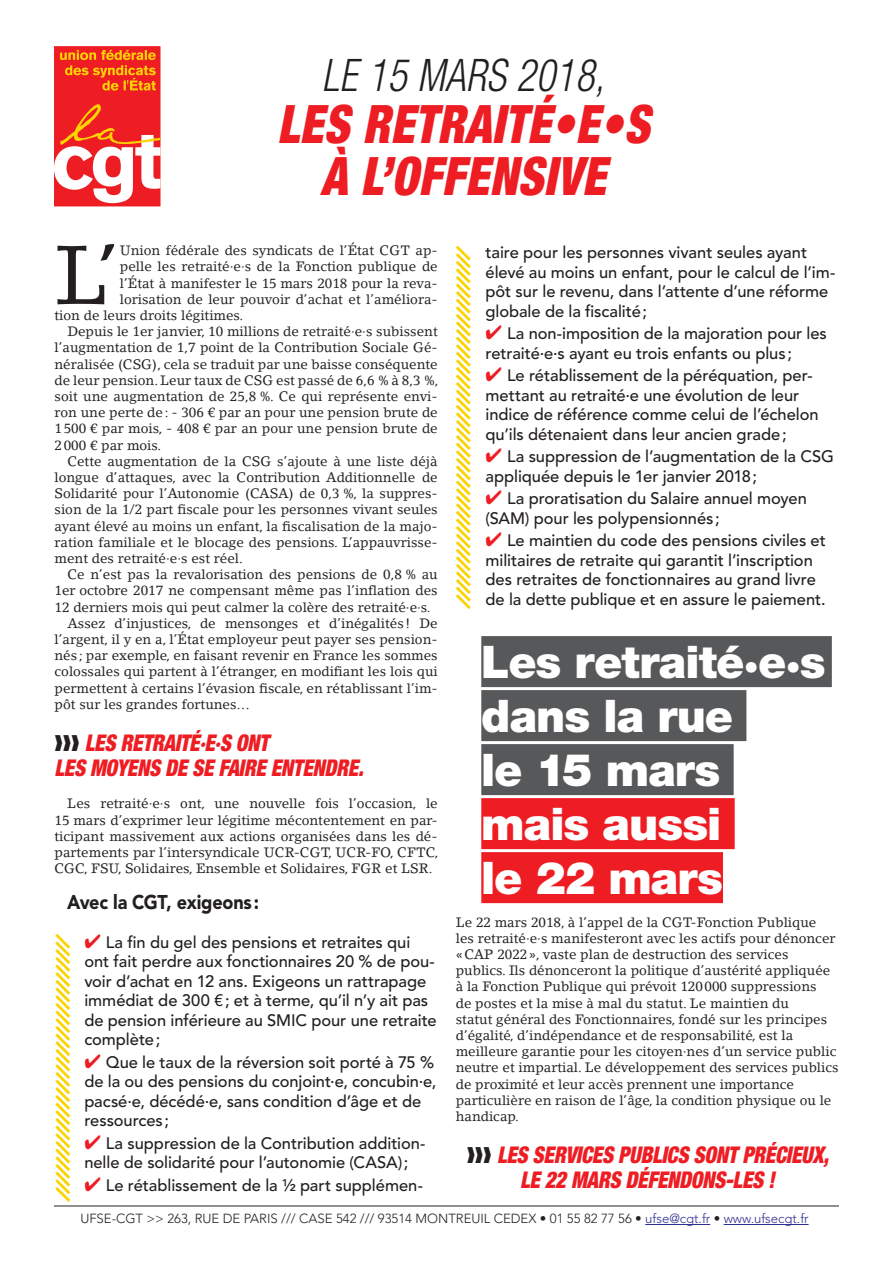
<style>
.page{position:relative;width:893px;height:1263px;background:#fff}
.page>*{position:absolute;margin:0;border:0;box-sizing:border-box;transform-origin:0 0}
.t1{font:82.2px "Lino Letter Std";color:#231f20}
.t2{font:italic 900 condensed 53.1px/51.9px "Helvetica Neue LT Std";letter-spacing:.01em;color:#ee1d23;text-align:center;scale:.9 1}
.t3{font:900 45px/54px "Helvetica Neue LT Std";letter-spacing:-.02em;color:#fff}
.t4{font:italic 300 condensed 44.85px "Helvetica Neue LT Std";letter-spacing:.01em;color:#231f20;scale:.9 1}
.t5{font:italic 900 condensed 23.1px/25.5px "Helvetica Neue LT Std";letter-spacing:-.01em;color:#ee1d23;scale:.9 1}
.t6{font:900 19.8px "Avenir LT Std";letter-spacing:-.01em;color:#231f20;scale:.91 1}
.t7{font:500 16.5px/19.5px "Avenir LT Std";letter-spacing:-.005em;color:#231f20}
.t8{font:13.5px/16.2px "Lino Letter Std";color:#231f20;text-align:justify}
.t9{font:300 13.2px "Avenir LT Std";color:#231f20}
.s1{color:#231f20}
.s2{color:#ee1d23}
.s3{color:#2e3092}
</style>
<div class="page">
<hr style="left:645px;top:1224px;width:65px;height:1px;background:#2e3092">
<hr style="left:724px;top:1224px;width:85px;height:1px;background:#2e3092">
<hr style="left:54px;top:1206px;width:785px;height:1px;background:#231f20">
<div style="left:481px;top:636px;width:351px;height:51px;background:#57585a"></div>
<div style="left:481px;top:690px;width:265px;height:51px;background:#57585a"></div>
<div style="left:481px;top:744px;width:253px;height:51px;background:#57585a"></div>
<div style="left:481px;top:798px;width:254px;height:51px;background:#ee1d23"></div>
<div style="left:481px;top:852px;width:242px;height:51px;background:#ee1d23"></div>
<svg style="left:54px;top:46px;width:107px;height:160px"></svg>
<svg style="left:55px;top:933px;width:16px;height:269px"></svg>
<svg style="left:455px;top:245px;width:16px;height:364px"></svg>
<h3 class="t4" style="left:322px;top:50px;width:316px">LE 15 MARS 2018,</h3>
<h2 class="t2" style="left:277px;top:98px;width:415px">LES RETRAITÉ•E•S<br>À L’OFFENSIVE</h2>
<h1 class="t1" style="left:55px;top:225px;width:67px">L’</h1>
<p class="t8" style="left:120px;top:242px;width:319px">Union fédérale des syndicats de l’État CGT ap-</p>
<p class="t8" style="left:120px;top:259px;width:319px">pelle les retraité·e·s de la Fonction publique de</p>
<p class="t8" style="left:120px;top:275px;width:319px">l’État à manifester le 15 mars 2018 pour la reva-</p>
<p class="t8" style="left:120px;top:291px;width:319px">lorisation de leur pouvoir d’achat et l’améliora-</p>
<p class="t8" style="left:55px;top:307px;width:190px">tion de leurs droits légitimes.</p>
<p class="t8" style="left:67px;top:323px;width:372px">Depuis le 1er janvier, 10 millions de retraité·e·s subissent</p>
<p class="t8" style="left:55px;top:340px;width:385px">l’augmentation de 1,7 point de la Contribution Sociale Gé-</p>
<p class="t8" style="left:55px;top:356px;width:385px">néralisée (CSG), cela se traduit par une baisse conséquente</p>
<p class="t8" style="left:55px;top:372px;width:385px">de leur pension. Leur taux de CSG est passé de 6,6 % à 8,3 %,</p>
<p class="t8" style="left:55px;top:388px;width:385px">soit une augmentation de 25,8 %. Ce qui représente envi-</p>
<p class="t8" style="left:55px;top:404px;width:385px">ron une perte de: - 306 € par an pour une pension brute de</p>
<p class="t8" style="left:55px;top:421px;width:385px">1500 € par mois, - 408 € par an pour une pension brute de</p>
<p class="t8" style="left:55px;top:437px;width:108px">2000 € par mois.</p>
<p class="t8" style="left:67px;top:453px;width:372px">Cette augmentation de la CSG s’ajoute à une liste déjà</p>
<p class="t8" style="left:55px;top:469px;width:385px">longue d’attaques, avec la Contribution Additionnelle de</p>
<p class="t8" style="left:55px;top:485px;width:385px">Solidarité pour l’Autonomie (CASA) de 0,3 %, la suppres-</p>
<p class="t8" style="left:55px;top:502px;width:385px">sion de la 1/2 part fiscale pour les personnes vivant seules</p>
<p class="t8" style="left:55px;top:518px;width:385px">ayant élevé au moins un enfant, la fiscalisation de la majo-</p>
<p class="t8" style="left:55px;top:534px;width:385px">ration familiale et le blocage des pensions. L’appauvrisse-</p>
<p class="t8" style="left:55px;top:550px;width:190px">ment des retraité·e·s est réel.</p>
<p class="t8" style="left:67px;top:566px;width:372px">Ce n’est pas la revalorisation des pensions de 0,8 % au</p>
<p class="t8" style="left:55px;top:583px;width:385px">1er octobre 2017 ne compensant même pas l’inflation des</p>
<p class="t8" style="left:55px;top:599px;width:378px">12 derniers mois qui peut calmer la colère des retraité·e·s.</p>
<p class="t8" style="left:67px;top:615px;width:372px">Assez d’injustices, de mensonges et d’inégalités ! De</p>
<p class="t8" style="left:55px;top:631px;width:385px">l’argent, il y en a, l’État employeur peut payer ses pension-</p>
<p class="t8" style="left:55px;top:647px;width:385px">nés ; par exemple, en faisant revenir en France les sommes</p>
<p class="t8" style="left:55px;top:664px;width:385px">colossales qui partent à l’étranger, en modifiant les lois qui</p>
<p class="t8" style="left:55px;top:680px;width:385px">permettent à certains l’évasion fiscale, en rétablissant l’im-</p>
<p class="t8" style="left:55px;top:696px;width:197px">pôt sur les grandes fortunes…</p>
<h3 class="t5" style="left:55px;top:730px;width:345px"><span class="s1">❱❱❱</span> LES RETRAITÉ·E·S ONT<br>LES MOYENS DE SE FAIRE ENTENDRE.</h3>
<p class="t8" style="left:55px;top:796px;width:385px;text-indent:13px">Les retraité·e·s ont, une nouvelle fois l’occasion, le 15 mars d’exprimer leur légitime mécontentement en par&shy;ticipant massivement aux actions organisées dans les dé&shy;partements par l’intersyndicale UCR-CGT, UCR-FO, CFTC, CGC, FSU, Solidaires, Ensemble et Solidaires, FGR et LSR.</p>
<h3 class="t6" style="left:67px;top:890px;width:212px">Avec la CGT, exigeons:</h3>
<p class="t7" style="left:84px;top:933px;width:354px"><span class="s2">✔</span> La fin du gel des pensions et retraites qui ont fait perdre aux fonctionnaires 20 % de pou&shy;voir d’achat en 12 ans. Exigeons un rattrapage immédiat de 300 €; et à terme, qu’il n’y ait pas de pension inférieure au SMIC pour une retraite complète;</p>
<p class="t7" style="left:84px;top:1053px;width:354px"><span class="s2">✔</span> Que le taux de la réversion soit porté à 75 % de la ou des pensions du conjoint·e, concubin·e, pacsé·e, décédé·e, sans condition d’âge et de ressources;</p>
<p class="t7" style="left:84px;top:1134px;width:343px"><span class="s2">✔</span> La suppression de la Contribution addition&shy;nelle de solidarité pour l’autonomie (CASA);</p>
<p class="t7" style="left:84px;top:1176px;width:340px"><span class="s2">✔</span> Le rétablissement de la ½ part supplémen-</p>
<p class="t7" style="left:486px;top:243px;width:351px">taire pour les personnes vivant seules ayant élevé au moins un enfant, pour le calcul de l’im&shy;pôt sur le revenu, dans l’attente d’une réforme globale de la fiscalité;</p>
<p class="t7" style="left:485px;top:324px;width:343px"><span class="s2">✔</span> La non-imposition de la majoration pour les retraité·e·s ayant eu trois enfants ou plus;</p>
<p class="t7" style="left:485px;top:366px;width:335px"><span class="s2">✔</span> Le rétablissement de la péréquation, per&shy;mettant au retraité·e une évolution de leur indice de référence comme celui de l’échelon qu’ils détenaient dans leur ancien grade;</p>
<p class="t7" style="left:485px;top:447px;width:350px"><span class="s2">✔</span> La suppression de l’augmentation de la CSG appliquée depuis le 1er janvier 2018;</p>
<p class="t7" style="left:485px;top:489px;width:323px"><span class="s2">✔</span> La proratisation du Salaire annuel moyen (SAM) pour les polypensionnés;</p>
<p class="t7" style="left:485px;top:531px;width:342px"><span class="s2">✔</span> Le maintien du code des pensions civiles et militaires de retraite qui garantit l’inscription des retraites de fonctionnaires au grand livre de la dette publique et en assure le paiement.</p>
<h3 class="t3" style="left:481px;top:635px;width:346px">Les retraité·e·s dans la rue<br>le 15 mars mais aussi<br>le 22 mars</h3>
<p class="t8" style="left:456px;top:914px;width:384px;text-align:left">Le 22 mars 2018, à l’appel de la CGT-Fonction Publique<br>les retraité·e·s manifesteront avec les actifs pour dénoncer «CAP 2022», vaste plan de destruction des services publics. Ils dénonceront la politique d’austérité appliquée à la Fonction Publique qui prévoit 120000 suppressions<br>de postes et la mise à mal du statut. Le maintien du<br>statut général des Fonctionnaires, fondé sur les principes d’égalité, d’indépendance et de responsabilité, est la meilleure garantie pour les citoyen·nes d’un service public neutre et impartial. Le développement des services publics de proximité et leur accès prennent une importance particulière en raison de l’âge, la condition physique ou le handicap.</p>
<h3 class="t5" style="left:467px;top:1142px;width:404px;text-align:center"><span class="s1">❱❱❱</span> LES SERVICES PUBLICS SONT PRÉCIEUX,<br>LE 22 MARS DÉFENDONS-LES !</h3>
<p class="t9" style="left:80px;top:1211px;width:730px">UFSE-CGT &gt;&gt; 263, RUE DE PARIS /// CASE 542 /// 93514 MONTREUIL CEDEX • 01 55 82 77 56 • <span class="s3">ufse@cgt.fr</span> • <span class="s3">www.ufsecgt.fr</span></p>
</div>
